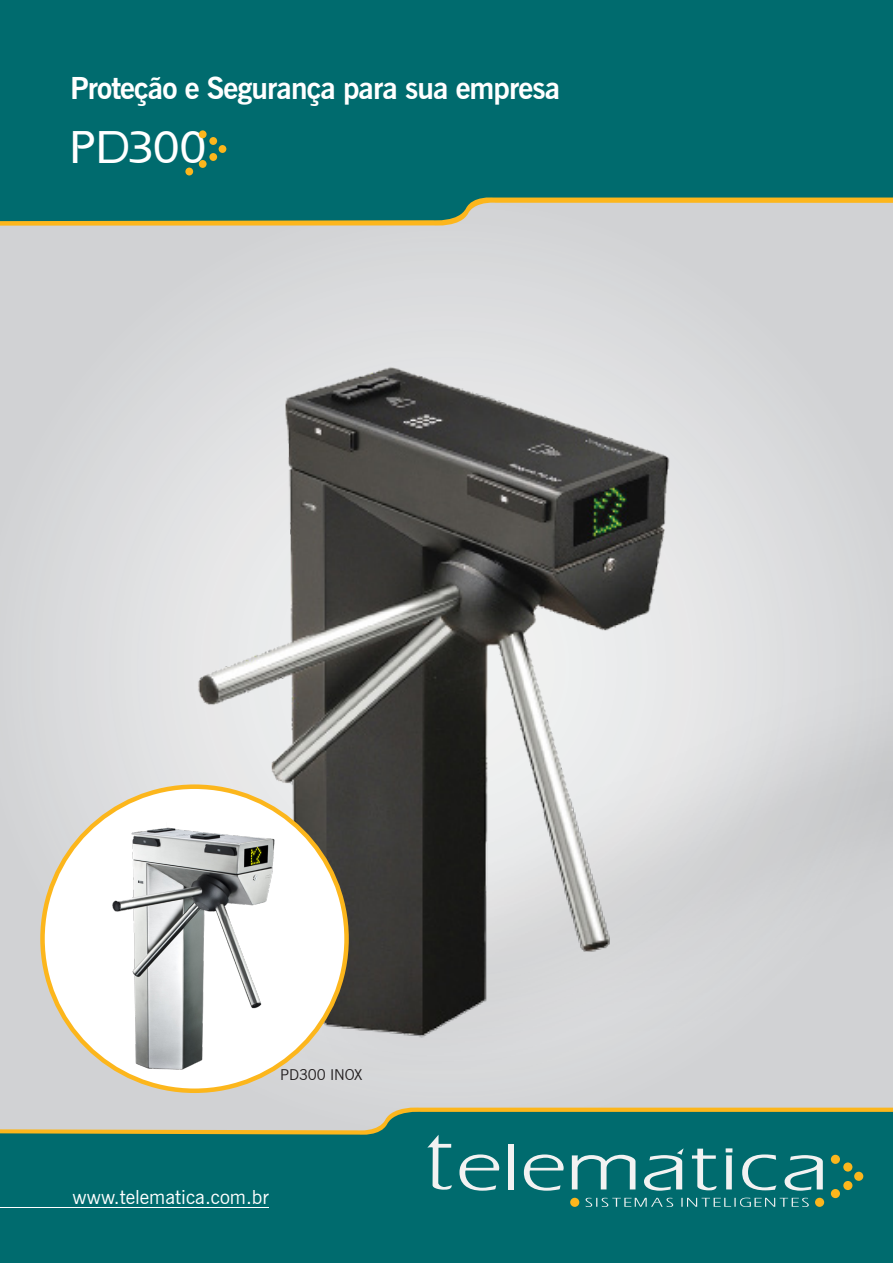
<style>
.page{position:relative;width:893px;height:1263px;background:#006b6e}
.page>*{position:absolute;margin:0;border:0;box-sizing:border-box;transform-origin:0 0}
.t1{font:43.5px "Eros Bold SWFTE";letter-spacing:-.01em;color:#fff}
.t2{font:700 30px "News Gothic BT";letter-spacing:-.03em;color:#fff}
.t3{font:19.5px "News Gothic BT";color:#fff}
.t4{font:15px "News Gothic BT";letter-spacing:-.01em;color:#231f20}
</style>
<div class="page">
<svg style="left:459px;top:1154px;width:40px;height:37px"></svg>
<div style="left:509px;top:1143px;width:5px;height:46px;background:#f2f2f2"></div>
<svg style="left:524px;top:1154px;width:40px;height:37px"></svg>
<svg style="left:572px;top:1155px;width:63px;height:34px"></svg>
<svg style="left:692px;top:1148px;width:24px;height:42px"></svg>
<svg style="left:427px;top:1136px;width:25px;height:54px"></svg>
<svg style="left:726px;top:1148px;width:6px;height:41px"></svg>
<svg style="left:742px;top:1154px;width:34px;height:36px"></svg>
<svg style="left:785px;top:1155px;width:38px;height:36px"></svg>
<svg style="left:644px;top:1148px;width:40px;height:43px"></svg>
<div style="left:570px;top:1198px;width:9px;height:9px;background:#fcb61c;border-radius:50%"></div>
<div style="left:831px;top:1155px;width:9px;height:9px;background:#fcb61c;border-radius:50%"></div>
<div style="left:831px;top:1189px;width:9px;height:9px;background:#fcb61c;border-radius:50%"></div>
<div style="left:815px;top:1198px;width:9px;height:9px;background:#fcb61c;border-radius:50%"></div>
<div style="left:843px;top:1162px;width:9px;height:9px;background:#fcb61c;border-radius:50%"></div>
<div style="left:843px;top:1181px;width:9px;height:9px;background:#fcb61c;border-radius:50%"></div>
<div style="left:854px;top:1172px;width:9px;height:9px;background:#fcb61c;border-radius:50%"></div>
<svg style="left:586px;top:1197px;width:223px;height:10px"></svg>
<svg style="left:470px;top:197px;width:423px;height:6px;background:#e0af2a"></svg>
<img style="left:0;top:203px;width:893px;height:929px">
<div style="left:199px;top:130px;width:8px;height:8px;background:#fcb61c;border-radius:50%"></div>
<div style="left:199px;top:160px;width:8px;height:8px;background:#fcb61c;border-radius:50%"></div>
<div style="left:185px;top:168px;width:8px;height:7px;background:#fcb61c;border-radius:50%"></div>
<div style="left:209px;top:137px;width:8px;height:8px;background:#fcb61c;border-radius:50%"></div>
<div style="left:209px;top:153px;width:8px;height:8px;background:#fcb61c;border-radius:50%"></div>
<div style="left:219px;top:145px;width:7px;height:8px;background:#fcb61c;border-radius:50%"></div>
<hr style="left:0;top:1207px;width:269px;height:1px;background:#fff">
<div style="left:43px;top:787px;width:304px;height:304px;background:#fff;border-radius:50%"></div>
<img style="left:108px;top:827px;width:173px;height:244px">
<p class="t2" style="left:70px;top:70px;width:491px">Proteção e Segurança para sua empresa</p>
<p class="t1" style="left:73px;top:121px;width:137px">PD300</p>
<p class="t4" style="left:280px;top:1065px;width:84px">PD300 INOX</p>
<p class="t3" style="left:73px;top:1185px;width:198px">www.telematica.com.br</p>
</div>
